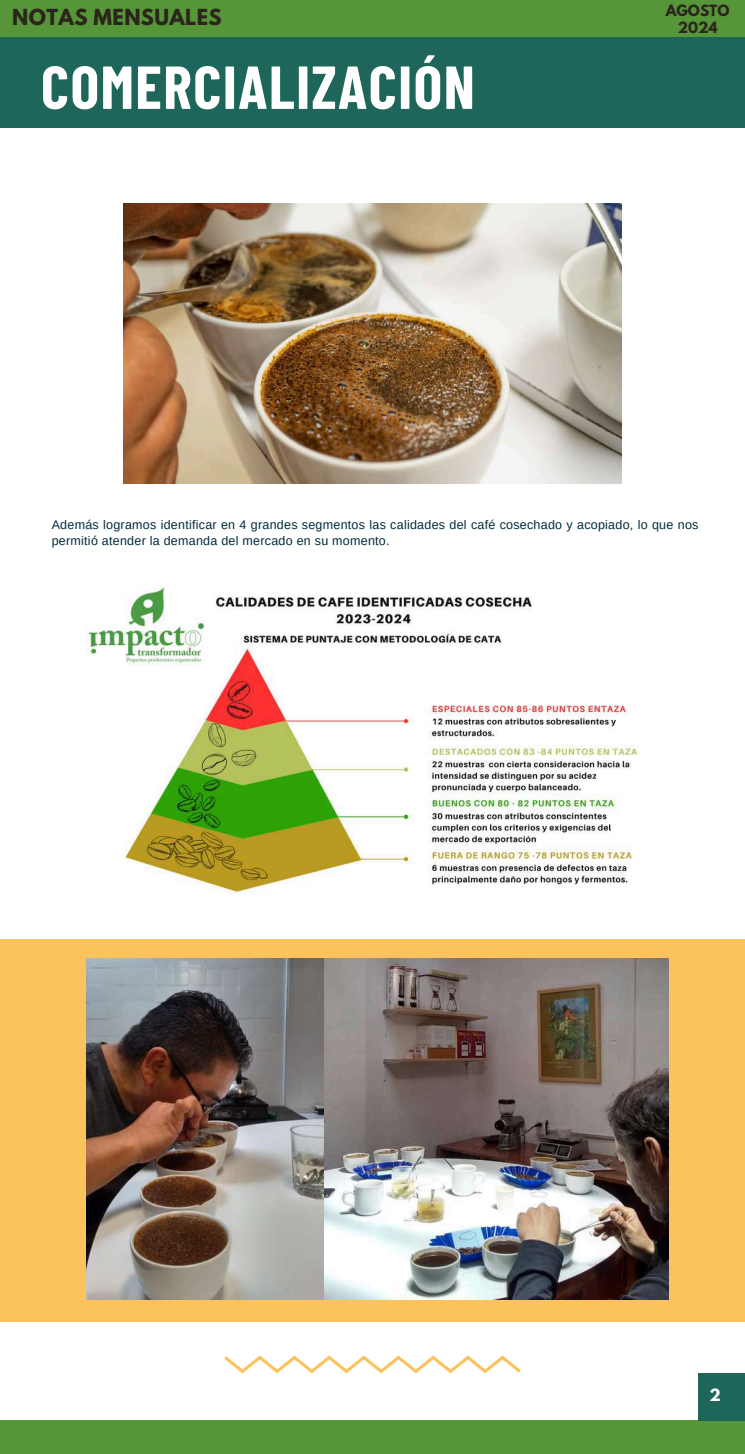
<style>
.page{position:relative;width:745px;height:1454px;background:#fff}
.page>*{position:absolute;margin:0;border:0;box-sizing:border-box;transform-origin:0 0}
.t1{font:700 60.5px "Barlow Condensed";letter-spacing:.025em;color:#fff}
.t2{font:700 19.62px "League Spartan";letter-spacing:.02em;color:#2b251c}
.t3{font:700 15px "League Spartan";color:#fff}
.t4{font:700 13.75px "League Spartan";color:#2b251c}
.t5{font:12.5px/16px "Arimo";letter-spacing:.02em;color:#022a3d}
</style>
<div class="page">
<div style="left:0;top:0;width:744px;height:38px;background:#569639"></div>
<div style="left:0;top:38px;width:744px;height:90px;background:#1f665a"></div>
<svg style="left:224px;top:1355px;width:296px;height:17px"></svg>
<div style="left:0;top:1420px;width:744px;height:33px;background:#569639"></div>
<div style="left:698px;top:1373px;width:46px;height:47px;background:#1f665a"></div>
<img style="left:86px;top:587px;width:552px;height:307px">
<div style="left:0;top:939px;width:744px;height:382px;background:#fcc25b"></div>
<img style="left:86px;top:958px;width:582px;height:341px">
<img style="left:124px;top:203px;width:497px;height:281px">
<h2 class="t2" style="left:12px;top:8px;width:211px">NOTAS MENSUALES</h2>
<h1 class="t1" style="left:41px;top:48px;width:435px">COMERCIALIZACIÓN</h1>
<p class="t4" style="left:665px;top:3px;width:65px">AGOSTO</p>
<p class="t4" style="left:677px;top:21px;width:41px">2024</p>
<p class="t5" style="left:52px;top:516px;width:648px">Además logramos identificar en 4 grandes segmentos las calidades del café cosechado y acopiado, lo que nos permitió atender la demanda del mercado en su momento.</p>
<p class="t3" style="left:709px;top:1386px;width:13px">2</p>
<p class="t3" style="left:709px;top:1396px;width:13px">2</p>
</div>
